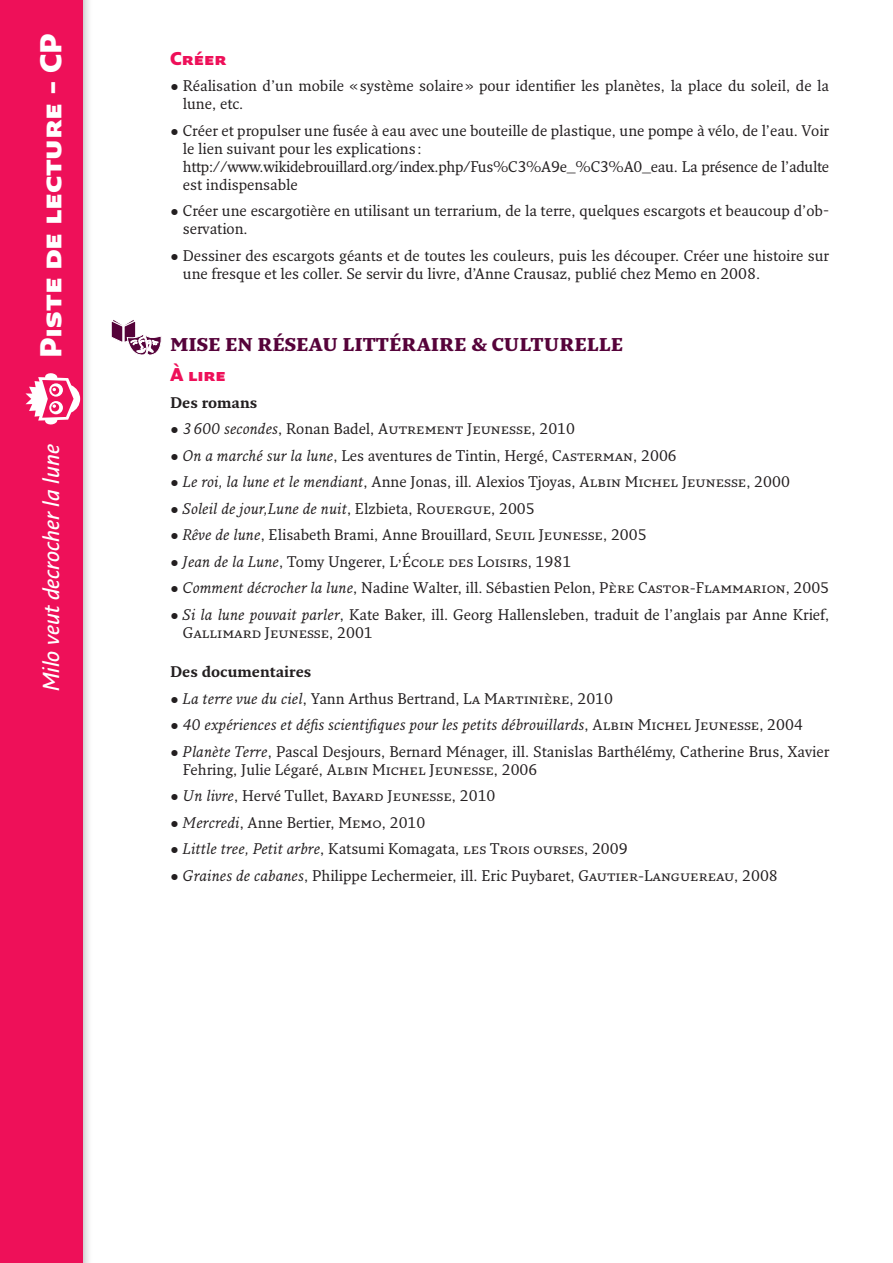
<style>
.page{position:relative;width:893px;height:1263px;background:#fff}
.page>*{position:absolute;margin:0;border:0;box-sizing:border-box;transform-origin:0 0}
.t1{font:900 29.4px "Fresco Sans Std";color:#fff}
.t2{font:italic 600 22.5px "Fresco Sans Std";color:#fff}
.t3{font:900 18px "Fresco Std";color:#56033a}
.t4{font:900 18px "Fresco Sans Std";color:#ee1059}
.t5{font:15px/18px "Fresco Std";color:#231f20}
.t6{font:italic 15px "Fresco Std";color:#231f20}
.t7{font:700 15px "Fresco Std";color:#231f20}
.s1{font-style:italic}
.s2{font-style:normal}
</style>
<div class="page">
<div style="left:0;top:0;width:93px;height:1263px;background:#231f20;opacity:.3"></div>
<div style="left:0;top:0;width:83px;height:1263px;background:#ee1059"></div>
<svg style="left:26px;top:373px;width:54px;height:52px"></svg>
<svg style="left:111px;top:320px;width:51px;height:35px"></svg>
<h1 class="t1" style="left:32px;top:358px;width:325px;rotate:-90deg">Piste de lecture – CP</h1>
<h2 class="t2" style="left:37px;top:691px;width:248px;rotate:-90deg">Milo veut decrocher la lune</h2>
<p class="t4" style="left:170px;top:46px;width:58px">Créer</p>
<p class="t5" style="left:183px;top:76px;width:648px;text-indent:-13px">• Réalisation d’un mobile «système solaire» pour identifier les planètes, la place du soleil, de la lune, etc.</p>
<p class="t5" style="left:183px;top:121px;width:648px;text-indent:-13px">• Créer et propulser une fusée à eau avec une bouteille de plastique, une pompe à vélo, de l’eau. Voir le lien suivant pour les explications : http://www.wikidebrouillard.org/index.php/Fus%C3%A9e_%C3%A0_eau. La présence de l’adulte est indispensable</p>
<p class="t5" style="left:183px;top:201px;width:648px;text-indent:-13px">• Créer une escargotière en utilisant un terrarium, de la terre, quelques escargots et beaucoup d’ob&shy;servation.</p>
<p class="t5" style="left:183px;top:246px;width:648px;text-indent:-13px">• Dessiner des escargots géants et de toutes les couleurs, puis les découper. Créer une histoire sur une fresque et les coller. Se servir du livre, d’Anne Crausaz, publié chez Memo en 2008.</p>
<p class="t3" style="left:170px;top:333px;width:14px">MISE</p>
<p class="t3" style="left:225px;top:333px;width:400px">EN RÉSEAU LITTÉRAIRE &amp; CULTURELLE</p>
<p class="t4" style="left:170px;top:363px;width:57px">À lire</p>
<p class="t7" style="left:170px;top:393px;width:89px">Des romans</p>
<p class="t5" style="left:170px;top:420px;width:406px">• <span class="s1">3600 secondes</span>, Ronan Badel, Autrement Jeunesse, 2010</p>
<p class="t5" style="left:170px;top:446px;width:508px">• <span class="s1">On a marché sur la lune</span>, Les aventures de Tintin, Hergé, Casterman, 2006</p>
<p class="t5" style="left:170px;top:473px;width:621px">• <span class="s1">Le roi, la lune et le mendiant</span>, Anne Jonas, ill. Alexios Tjoyas, Albin Michel Jeunesse, 2000</p>
<p class="t5" style="left:170px;top:499px;width:366px">• <span class="s1">Soleil de jour,Lune de nuit</span>, Elzbieta, Rouergue, 2005</p>
<p class="t5" style="left:170px;top:526px;width:478px">• <span class="s1">Rêve de lune</span>, Elisabeth Brami, Anne Brouillard, Seuil Jeunesse, 2005</p>
<p class="t5" style="left:170px;top:552px;width:403px">• <span class="s1">Jean de la Lune</span>, Tomy Ungerer, L’École des Loisirs, 1981</p>
<p class="t5" style="left:170px;top:579px;width:661px">• <span class="s1">Comment décrocher la lune</span>, Nadine Walter, ill. Sébastien Pelon, Père Castor-Flammarion, 2005</p>
<p class="t5" style="left:183px;top:605px;width:648px;text-indent:-13px">• <span class="s1">Si la lune pouvait parler</span>, Kate Baker, ill. Georg Hallensleben, traduit de l’anglais par Anne Krief,<br>Gallimard Jeunesse, 2001</p>
<p class="t7" style="left:170px;top:662px;width:143px">Des documentaires</p>
<p class="t5" style="left:170px;top:689px;width:444px">• <span class="s1">La terre vue du ciel</span>, Yann Arthus Bertrand, La Martinière, 2010</p>
<p class="t6" style="left:170px;top:715px;width:634px"><span class="s2">•</span> 40 expériences et défis scientifiques pour les petits débrouillards<span class="s2">, Albin Michel Jeunesse, 2004</span></p>
<p class="t5" style="left:183px;top:742px;width:648px;text-indent:-13px">• <span class="s1">Planète Terre</span>, Pascal Desjours, Bernard Ménager, ill. Stanislas Barthélémy, Catherine Brus, Xavier<br>Fehring, Julie Légaré, Albin Michel Jeunesse, 2006</p>
<p class="t5" style="left:170px;top:786px;width:327px">• <span class="s1">Un livre</span>, Hervé Tullet, Bayard Jeunesse, 2010</p>
<p class="t5" style="left:170px;top:813px;width:257px">• <span class="s1">Mercredi</span>, Anne Bertier, Memo, 2010</p>
<p class="t5" style="left:170px;top:839px;width:459px">• <span class="s1">Little tree, Petit arbre</span>, Katsumi Komagata, les Trois ourses, 2009</p>
<p class="t5" style="left:170px;top:866px;width:609px">• <span class="s1">Graines de cabanes</span>, Philippe Lechermeier, ill. Eric Puybaret, Gautier-Languereau, 2008</p>
</div>
